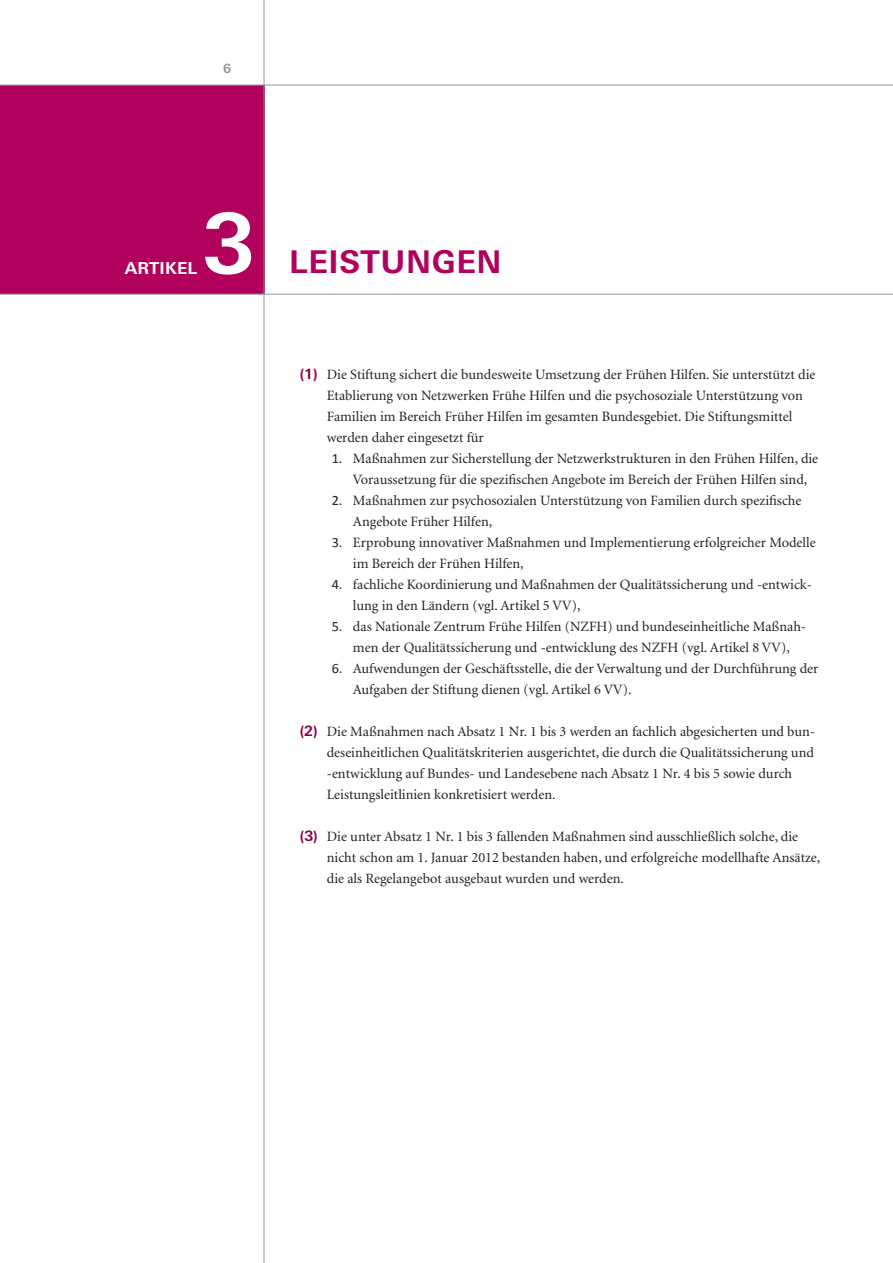
<style>
.page{position:relative;width:893px;height:1263px;background:#fff}
.page>*{position:absolute;margin:0;border:0;box-sizing:border-box;transform-origin:0 0}
.t1{font:700 83.25px "Linotype Univers Basic";color:#fff}
.t2{font:700 31.35px "Linotype Univers Basic";letter-spacing:.02em;color:#b1015c}
.t3{font:700 16.5px "Linotype Univers Basic";color:#fff}
.t4{font:14.25px/21px "Minion";color:#231f20}
.t5{font:700 12.75px "Linotype Univers Basic";color:#939598}
.s1{font-family:"Linotype Univers Basic";font-weight:700;color:#8b0046}
.s2{font-family:"Calibri"}
</style>
<div class="page">
<div style="left:0;top:85px;width:264px;height:209px;background:#b1015c"></div>
<hr style="left:264px;top:0;width:1px;height:1263px;background:#939598">
<hr style="left:0;top:85px;width:893px;height:1px;background:#939598">
<hr style="left:0;top:294px;width:893px;height:1px;background:#939598">
<p class="t5" style="left:223px;top:61px;width:10px">6</p>
<p class="t3" style="left:125px;top:258px;width:74px">ARTIKEL</p>
<h1 class="t1" style="left:203px;top:194px;width:54px">3</h1>
<h2 class="t2" style="left:289px;top:243px;width:214px">LEISTUNGEN</h2>
<p class="t4" style="left:327px;top:364px;width:490px;text-indent:-27px"><span class="s1">(1)</span> Die Stiftung sichert die bundesweite Umsetzung der Frühen Hilfen. Sie unterstützt die Etablierung von Netzwerken Frühe Hilfen und die psychosoziale Unterstützung von Familien im Bereich Früher Hilfen im gesamten Bundesgebiet. Die Stiftungsmittel werden daher eingesetzt für</p>
<p class="t4" style="left:353px;top:448px;width:467px;text-indent:-21px"><span class="s2">1.</span> Maßnahmen zur Sicherstellung der Netzwerkstrukturen in den Frühen Hilfen, die<br>Voraussetzung für die spezifischen Angebote im Bereich der Frühen Hilfen sind,</p>
<p class="t4" style="left:353px;top:490px;width:450px;text-indent:-21px"><span class="s2">2.</span> Maßnahmen zur psychosozialen Unterstützung von Familien durch spezifische<br>Angebote Früher Hilfen,</p>
<p class="t4" style="left:353px;top:532px;width:464px;text-indent:-21px"><span class="s2">3.</span> Erprobung innovativer Maßnahmen und Implementierung erfolgreicher Modelle im Bereich der Frühen Hilfen,</p>
<p class="t4" style="left:353px;top:574px;width:461px;text-indent:-21px"><span class="s2">4.</span> fachliche Koordinierung und Maßnahmen der Qualitätssicherung und -entwick&shy;lung in den Ländern (vgl. Artikel 5 VV),</p>
<p class="t4" style="left:332px;top:616px;width:476px;text-align:center"><span class="s2">5.</span> das Nationale Zentrum Frühe Hilfen (NZFH) und bundeseinheitliche Maßnah&shy;men der Qualitätssicherung und -entwicklung des NZFH (vgl. Artikel 8 VV),</p>
<p class="t4" style="left:353px;top:658px;width:467px;text-indent:-21px"><span class="s2">6.</span> Aufwendungen der Geschäftsstelle, die der Verwaltung und der Durchführung der<br>Aufgaben der Stiftung dienen (vgl. Artikel 6 VV).</p>
<p class="t4" style="left:327px;top:721px;width:490px;text-indent:-27px"><span class="s1">(2)</span> Die Maßnahmen nach Absatz 1 Nr. 1 bis 3 werden an fachlich abgesicherten und bun&shy;deseinheitlichen Qualitätskriterien ausgerichtet, die durch die Qualitätssicherung und -entwicklung auf Bundes- und Landesebene nach Absatz 1 Nr. 4 bis 5 sowie durch Leistungsleitlinien konkretisiert werden.</p>
<p class="t4" style="left:327px;top:826px;width:495px;text-indent:-27px"><span class="s1">(3)</span> Die unter Absatz 1 Nr. 1 bis 3 fallenden Maßnahmen sind ausschließlich solche, die nicht schon am 1. Januar 2012 bestanden haben, und erfolgreiche modellhafte Ansätze, die als Regelangebot ausgebaut wurden und werden.</p>
</div>
